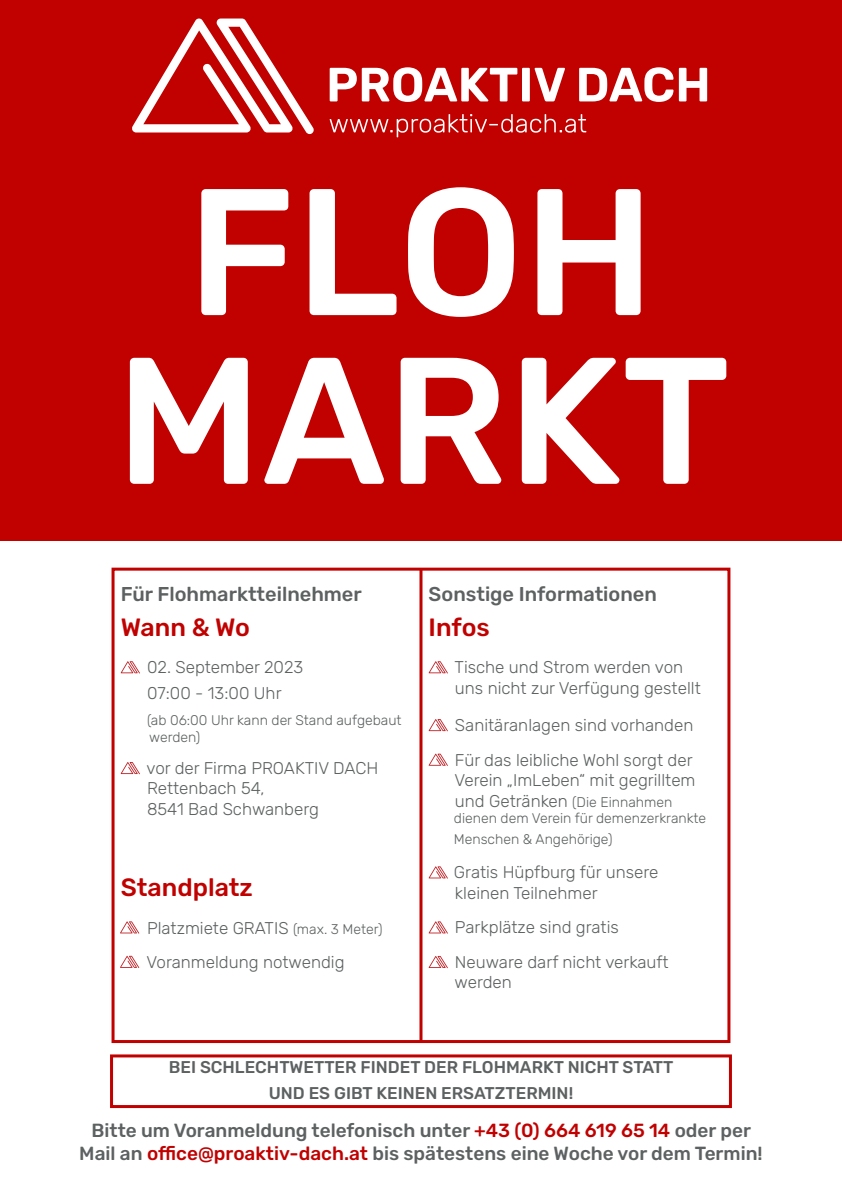
<style>
.page{position:relative;width:842px;height:1191px;background:#fff}
.page>*{position:absolute;margin:0;border:0;box-sizing:border-box;transform-origin:0 0}
.t1{font:500 180px/168.7px "Rubik";color:#fff;text-align:center}
.t2{font:500 25px "Rubik";color:#c10000}
.t3{font:500 20px "Rubik";color:#5d6161}
.t4{font:500 19px/22.8px "Rubik";color:#5d6161;text-align:center}
.t5{font:300 17px/20.4px "Rubik";color:#5d6161}
.t6{font:500 17px/26.1px "Rubik";color:#5d6161;text-align:center}
.t7{font:300 14px/16.8px "Rubik";color:#5d6161}
.s1{font-size:14px}
.s2{font-size:17px}
.s3{color:#c10000}
</style>
<div class="page">
<div style="left:0;top:0;width:842px;height:540px;background:#c10000"></div>
<div style="left:112px;top:567px;width:618px;height:476px;border:3px solid #c10000"></div>
<hr style="left:419px;top:568px;width:3px;height:474px;background:#c10000">
<svg style="left:132px;top:19px;width:182px;height:115px"></svg>
<svg style="left:330px;top:67px;width:235px;height:35px"></svg>
<svg style="left:579px;top:67px;width:94px;height:35px"></svg>
<svg style="left:679px;top:68px;width:28px;height:33px"></svg>
<svg style="left:330px;top:114px;width:256px;height:23px"></svg>
<svg style="left:429px;top:866px;width:19px;height:12px"></svg>
<svg style="left:429px;top:753px;width:19px;height:13px"></svg>
<svg style="left:429px;top:719px;width:19px;height:12px"></svg>
<svg style="left:429px;top:661px;width:19px;height:12px"></svg>
<svg style="left:121px;top:661px;width:19px;height:12px"></svg>
<svg style="left:121px;top:762px;width:19px;height:12px"></svg>
<svg style="left:120px;top:921px;width:19px;height:12px"></svg>
<svg style="left:429px;top:921px;width:19px;height:12px"></svg>
<svg style="left:429px;top:956px;width:19px;height:12px"></svg>
<div style="left:110px;top:1054px;width:622px;height:54px;border:3px solid #c10000"></div>
<svg style="left:120px;top:955px;width:19px;height:13px"></svg>
<h1 class="t1" style="left:116px;top:173px;width:616px">FLOH<br>MARKT</h1>
<p class="t3" style="left:121px;top:583px;width:243px">Für Flohmarktteilnehmer</p>
<p class="t3" style="left:429px;top:583px;width:230px">Sonstige Informationen</p>
<h2 class="t2" style="left:121px;top:613px;width:131px">Wann &amp; Wo</h2>
<p class="t5" style="left:147px;top:655px;width:158px;line-height:26.1px">02. September 2023<br>07:00 - 13:00 Uhr</p>
<p class="t7" style="left:147px;top:712px;width:256px">(ab 06:00 Uhr kann der Stand aufgebaut werden)</p>
<p class="t5" style="left:147px;top:758px;width:233px">vor der Firma PROAKTIV DACH<br>Rettenbach 54,<br>8541 Bad Schwanberg</p>
<h2 class="t2" style="left:121px;top:873px;width:134px">Standplatz</h2>
<p class="t5" style="left:147px;top:911px;width:238px;line-height:34.6px">Platzmiete GRATIS <span class="s1">(max. 3 Meter)<br></span>Voranmeldung notwendig</p>
<h2 class="t2" style="left:429px;top:613px;width:63px">Infos</h2>
<p class="t5" style="left:454px;top:657px;width:248px">Tische und Strom werden von uns nicht zur Verfügung gestellt</p>
<p class="t5" style="left:455px;top:708px;width:240px;line-height:34.6px">Sanitäranlagen sind vorhanden<br>Für das leibliche Wohl sorgt der</p>
<p class="t5" style="left:454px;top:770px;width:243px">Verein „ImLeben“ mit gegrilltem</p>
<p class="t7" style="left:454px;top:793px;width:254px"><span class="s2">und Getränken</span> (Die Einnahmen dienen dem Verein für demenzerkrankte</p>
<p class="t7" style="left:454px;top:831px;width:160px">Menschen &amp; Angehörige)</p>
<p class="t5" style="left:454px;top:862px;width:206px">Gratis Hüpfburg für unsere kleinen Teilnehmer</p>
<p class="t5" style="left:455px;top:910px;width:215px;line-height:34.6px">Parkplätze sind gratis<br>Neuware darf nicht verkauft</p>
<p class="t5" style="left:455px;top:972px;width:59px">werden</p>
<p class="t6" style="left:169px;top:1054px;width:506px">BEI SCHLECHTWETTER FINDET DER FLOHMARKT NICHT STATT<br>UND ES GIBT KEINEN ERSATZTERMIN!</p>
<p class="t4" style="left:79px;top:1119px;width:685px">Bitte um Voranmeldung telefonisch unter <span class="s3">+43 (0) 664 619 65 14</span> oder per<br>Mail an <span class="s3">office@proaktiv-dach.at</span> bis spätestens eine Woche vor dem Termin!</p>
</div>
